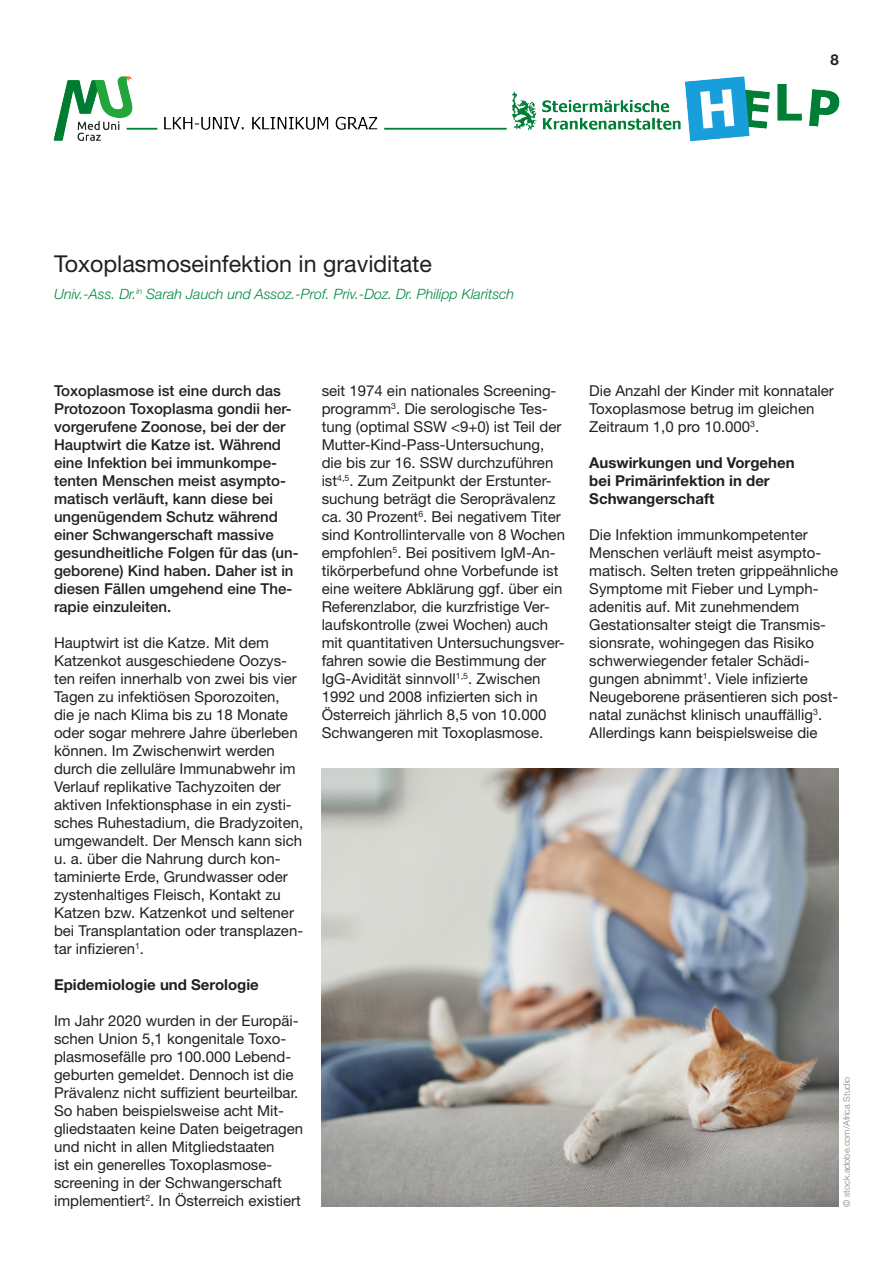
<style>
.page{position:relative;width:893px;height:1263px;background:#fff}
.page>*{position:absolute;margin:0;border:0;box-sizing:border-box;transform-origin:0 0}
.Titel_Beiträge{font:23.25px "Helvetica Neue LT Std";color:#231f20}
.Grundschrift{font:15px/18px "Helvetica Neue LT Std";color:#231f20}
.Vorspann{font:500 15px/18px "Helvetica Neue LT Std";color:#231f20}
.Grundschrift-2{font:700 15px/18px "Helvetica Neue LT Std";color:#231f20}
.Autor_Titel{font:italic 300 14.25px "Helvetica Neue LT Std";color:#008642}
.Copyright{font:300 9px "Helvetica Neue LT Std";color:#808285}
</style>
<div class="page">
<img style="left:53px;top:76px;width:787px;height:66px">
<img style="left:322px;top:769px;width:517px;height:437px">
<p class="Titel_Beiträge" style="left:54px;top:250px;width:380px">Toxoplasmoseinfektion in graviditate</p>
<p class="Autor_Titel" style="left:54px;top:285px;width:462px">Univ.-Ass. Dr.<sup>in</sup> Sarah Jauch und Assoz.-Prof. Priv.-Doz. Dr. Philipp Klaritsch</p>
<p class="Grundschrift-2" style="left:831px;top:50px;width:10px">8</p>
<p class="Vorspann" style="left:54px;top:382px;width:246px">Toxoplasmose ist eine durch das<br>Protozoon Toxoplasma gondii her&shy;vorgerufene Zoonose, bei der der<br>Hauptwirt die Katze ist. Während eine Infektion bei immunkompe&shy;tenten Menschen meist asympto&shy;matisch verläuft, kann diese bei ungenügendem Schutz während einer Schwangerschaft massive gesundheitliche Folgen für das (un&shy;geborene) Kind haben. Daher ist in diesen Fällen umgehend eine The&shy;rapie einzuleiten.</p>
<p class="Grundschrift" style="left:54px;top:633px;width:251px">Hauptwirt ist die Katze. Mit dem Katzenkot ausgeschiedene Oozys&shy;ten reifen innerhalb von zwei bis vier Tagen zu infektiösen Sporozoiten, die je nach Klima bis zu 18 Monate oder sogar mehrere Jahre überleben können. Im Zwischenwirt werden durch die zelluläre Immunabwehr im Verlauf replikative Tachyzoiten der aktiven Infektionsphase in ein zysti&shy;sches Ruhestadium, die Bradyzoiten, umgewandelt. Der Mensch kann sich u. a. über die Nahrung durch kon&shy;taminierte Erde, Grundwasser oder zystenhaltiges Fleisch, Kontakt zu Katzen bzw. Katzenkot und seltener bei Transplantation oder transplazen&shy;tar infizieren<sup>1</sup>.</p>
<p class="Grundschrift-2" style="left:54px;top:975px;width:206px">Epidemiologie und Serologie</p>
<p class="Grundschrift" style="left:54px;top:1011px;width:251px">Im Jahr 2020 wurden in der Europäi&shy;schen Union 5,1 kongenitale Toxo&shy;plasmosefälle pro 100.000 Lebend&shy;geburten gemeldet. Dennoch ist die Prävalenz nicht suffizient beurteilbar.<br>So haben beispielsweise acht Mit&shy;gliedstaaten keine Daten beigetragen und nicht in allen Mitgliedstaaten<br>ist ein generelles Toxoplasmose&shy;screening in der Schwangerschaft implementiert<sup>2</sup>. In Österreich existiert</p>
<p class="Grundschrift" style="left:322px;top:381px;width:245px">seit 1974 ein nationales Screening&shy;programm<sup>3</sup>. Die serologische Tes&shy;tung (optimal SSW &lt;9+0) ist Teil der Mutter-Kind-Pass-Untersuchung, die bis zur 16. SSW durchzuführen ist<sup>4,5</sup>. Zum Zeitpunkt der Erstunter&shy;suchung beträgt die Seroprävalenz ca. 30 Prozent<sup>6</sup>. Bei negativem Titer sind Kontrollintervalle von 8 Wochen empfohlen<sup>5</sup>. Bei positivem IgM-An&shy;tikörperbefund ohne Vorbefunde ist eine weitere Abklärung ggf. über ein Referenzlabor, die kurzfristige Ver&shy;laufskontrolle (zwei Wochen) auch mit quantitativen Untersuchungsver&shy;fahren sowie die Bestimmung der IgG-Avidität sinnvoll<sup>1,5</sup>. Zwischen 1992 und 2008 infizierten sich in Österreich jährlich 8,5 von 10.000<br>Schwangeren mit Toxoplasmose.</p>
<p class="Grundschrift" style="left:589px;top:381px;width:246px">Die Anzahl der Kinder mit konnataler<br>Toxoplasmose betrug im gleichen<br>Zeitraum 1,0 pro 10.000<sup>3</sup>.</p>
<p class="Grundschrift-2" style="left:589px;top:453px;width:207px">Auswirkungen und Vorgehen bei Primärinfektion in der<br>Schwangerschaft</p>
<p class="Grundschrift" style="left:589px;top:525px;width:250px">Die Infektion immunkompetenter Menschen verläuft meist asympto&shy;matisch. Selten treten grippeähnliche Symptome mit Fieber und Lymph&shy;adenitis auf. Mit zunehmendem Gestationsalter steigt die Transmis&shy;sionsrate, wohingegen das Risiko schwerwiegender fetaler Schädi&shy;gungen abnimmt<sup>1</sup>. Viele infizierte Neugeborene präsentieren sich post&shy;natal zunächst klinisch unauffällig<sup>3</sup>.<br>Allerdings kann beispielsweise die</p>
<p class="Copyright" style="left:841px;top:1207px;width:132px;rotate:-90deg">© stock.adobe.com/Africa Studio</p>
</div>
